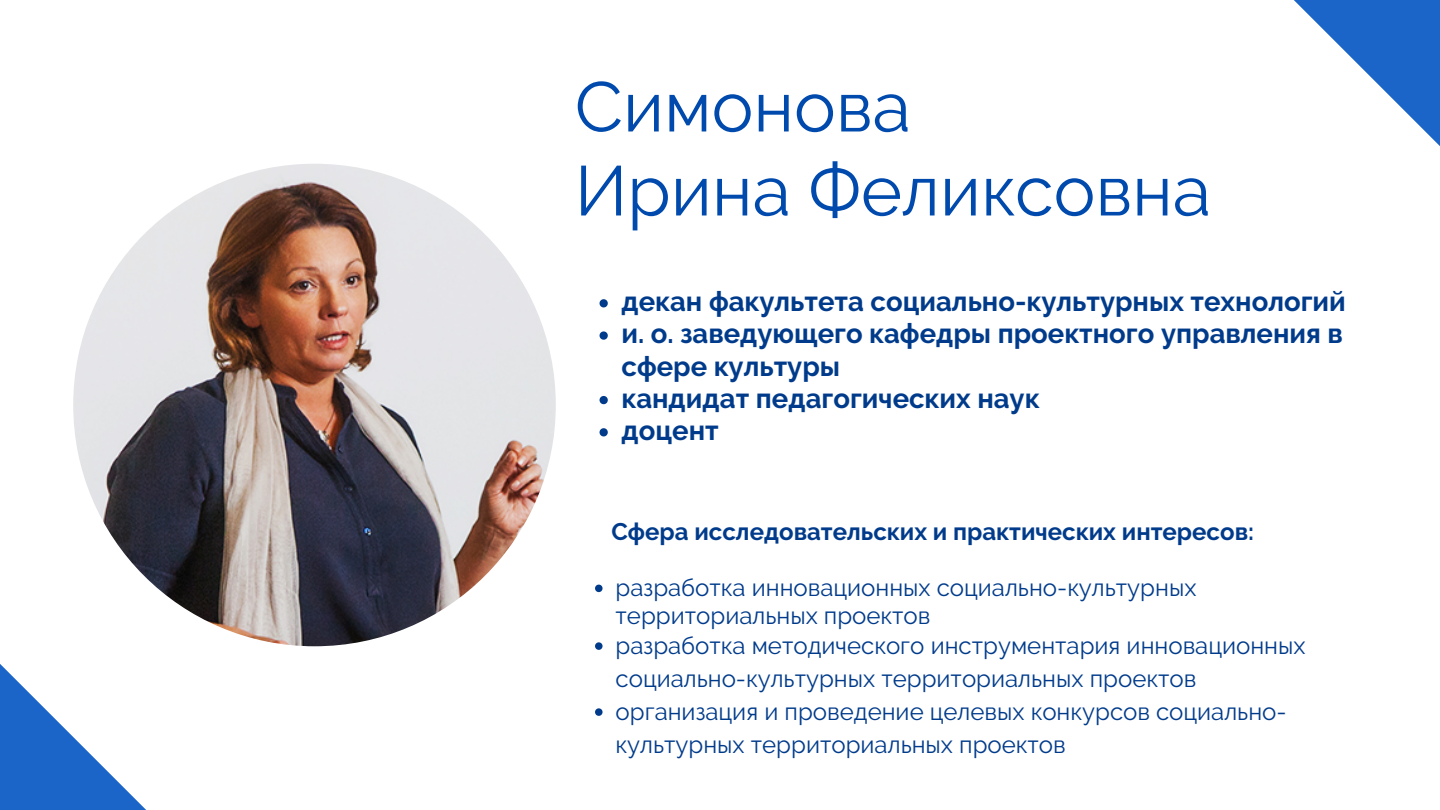
<style>
.page{position:relative;width:1440px;height:810px;background:#fff}
.page>*{position:absolute;margin:0;border:0;box-sizing:border-box;transform-origin:0 0}
.t1{font:70.2px "Raleway";color:#004aad}
.t2{font:700 27.5px/32.2px "Raleway";color:#003b8b}
.t3{font:24px/33px "Raleway";color:#003b8b}
.t4{font:700 24px "Raleway";color:#003b8b}
</style>
<div class="page">
<svg style="left:595px;top:585px;width:8px;height:7px"></svg>
<svg style="left:595px;top:642px;width:8px;height:8px"></svg>
<svg style="left:595px;top:708px;width:8px;height:8px"></svg>
<svg style="left:600px;top:299px;width:8px;height:8px"></svg>
<svg style="left:600px;top:331px;width:8px;height:9px"></svg>
<svg style="left:600px;top:396px;width:8px;height:8px"></svg>
<svg style="left:600px;top:428px;width:8px;height:8px"></svg>
<svg style="left:1294px;top:0;width:146px;height:146px"></svg>
<svg style="left:0;top:664px;width:146px;height:146px"></svg>
<img style="left:73px;top:164px;width:483px;height:482px;border-radius:50%">
<p class="t1" style="left:575px;top:66px;width:338px">Симонова</p>
<p class="t1" style="left:575px;top:150px;width:638px">Ирина Феликсовна</p>
<p class="t2" style="left:622px;top:285px;width:726px">декан факультета социально-культурных технологий</p>
<p class="t2" style="left:622px;top:318px;width:723px">и. о. заведующего кафедры проектного управления в сфере культуры</p>
<p class="t2" style="left:622px;top:382px;width:420px">кандидат педагогических наук</p>
<p class="t2" style="left:622px;top:414px;width:99px">доцент</p>
<p class="t4" style="left:612px;top:518px;width:644px">Сфера исследовательских и практических интересов:</p>
<p class="t3" style="left:616px;top:573px;width:582px;line-height:27.8px">разработка инновационных социально-культурных территориальных проектов</p>
<p class="t3" style="left:616px;top:629px;width:691px">разработка методического инструментария инновационных социально-культурных территориальных проектов</p>
<p class="t3" style="left:616px;top:695px;width:673px">организация и проведение целевых конкурсов социально&shy;культурных территориальных проектов</p>
</div>
